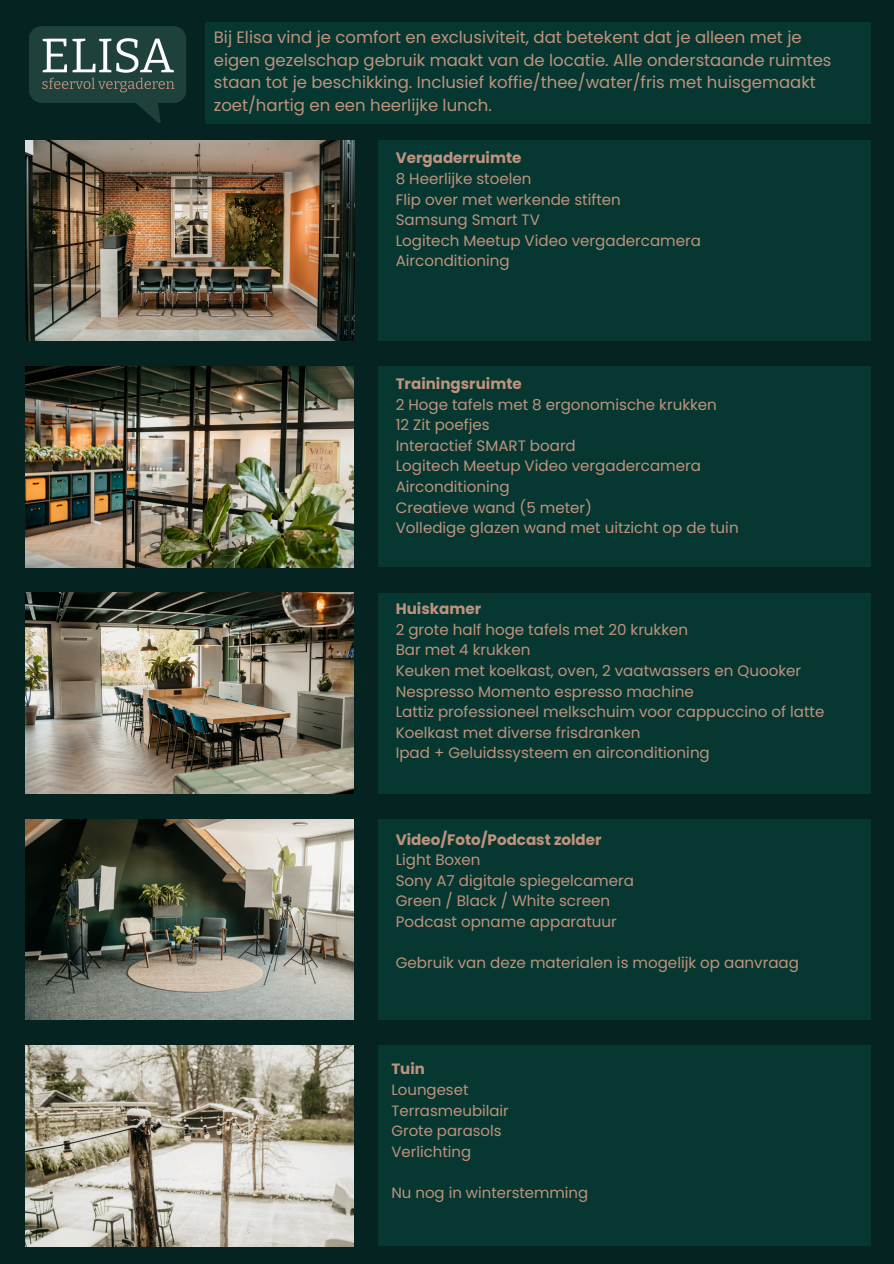
<style>
.page{position:relative;width:894px;height:1264px;background:#fff}
.page>*{position:absolute;margin:0;border:0;box-sizing:border-box;transform-origin:0 0}
.t1{font:16.5px/22.5px "Poppins";color:#bf937e}
.t2{font:15.15px/20.5px "Poppins";color:#bf937e}
.t3{font:14.85px/20.5px "Poppins";color:#bf937e}
.s1{font-weight:700}
</style>
<div class="page">
<div style="left:0;top:0;width:893px;height:1263px;background:#042321"></div>
<img style="left:25px;top:366px;width:328px;height:201px">
<img style="left:25px;top:593px;width:328px;height:200px">
<img style="left:25px;top:819px;width:328px;height:200px">
<img style="left:25px;top:1045px;width:328px;height:200px">
<div style="left:378px;top:140px;width:492px;height:201px;background:#063831"></div>
<div style="left:378px;top:366px;width:492px;height:201px;background:#063831"></div>
<div style="left:378px;top:593px;width:492px;height:200px;background:#063831"></div>
<div style="left:378px;top:819px;width:492px;height:200px;background:#063831"></div>
<div style="left:378px;top:1045px;width:492px;height:201px;background:#063831"></div>
<img style="left:25px;top:140px;width:329px;height:201px">
<img style="left:29px;top:26px;width:157px;height:97px">
<div style="left:205px;top:22px;width:665px;height:101px;background:#063831"></div>
<h1 class="t1" style="left:214px;top:26px;width:619px">Bij Elisa vind je comfort en exclusiviteit, dat betekent dat je alleen met je eigen gezelschap gebruik maakt van de locatie. Alle onderstaande ruimtes staan tot je beschikking. Inclusief koffie/thee/water/fris met huisgemaakt zoet/hartig en een heerlijke lunch.</h1>
<p class="t2" style="left:395px;top:148px;width:307px"><span class="s1">Vergaderruimte<br></span>8 Heerlijke stoelen<br>Flip over met werkende stiften<br>Samsung Smart TV<br>Logitech Meetup Video vergadercamera<br>Airconditioning</p>
<h1 class="t2" style="left:395px;top:373px;width:344px"><span class="s1">Trainingsruimte<br></span>2 Hoge tafels met 8 ergonomische krukken<br>12 Zit poefjes<br>Interactief SMART board<br>Logitech Meetup Video vergadercamera<br>Airconditioning<br>Creatieve wand (5 meter)<br>Volledige glazen wand met uitzicht op de tuin</h1>
<p class="t2" style="left:395px;top:598px;width:430px"><span class="s1">Huiskamer<br></span>2 grote half hoge tafels met 20 krukken<br>Bar met 4 krukken<br>Keuken met koelkast, oven, 2 vaatwassers en Quooker Nespresso Momento espresso machine<br>Lattiz professioneel melkschuim voor cappuccino of latte Koelkast met diverse frisdranken<br>Ipad + Geluidssysteem en airconditioning</p>
<h1 class="t2" style="left:395px;top:829px;width:240px"><span class="s1">Video/Foto/Podcast zolder<br></span>Light Boxen<br>Sony A7 digitale spiegelcamera<br>Green / Black / White screen<br>Podcast opname apparatuur</h1>
<p class="t2" style="left:395px;top:952px;width:404px">Gebruik van deze materialen is mogelijk op aanvraag</p>
<h1 class="t3" style="left:391px;top:1058px;width:119px"><span class="s1">Tuin<br></span>Loungeset<br>Terrasmeubilair<br>Grote parasols<br>Verlichting</h1>
<p class="t3" style="left:391px;top:1182px;width:198px">Nu nog in winterstemming</p>
</div>
